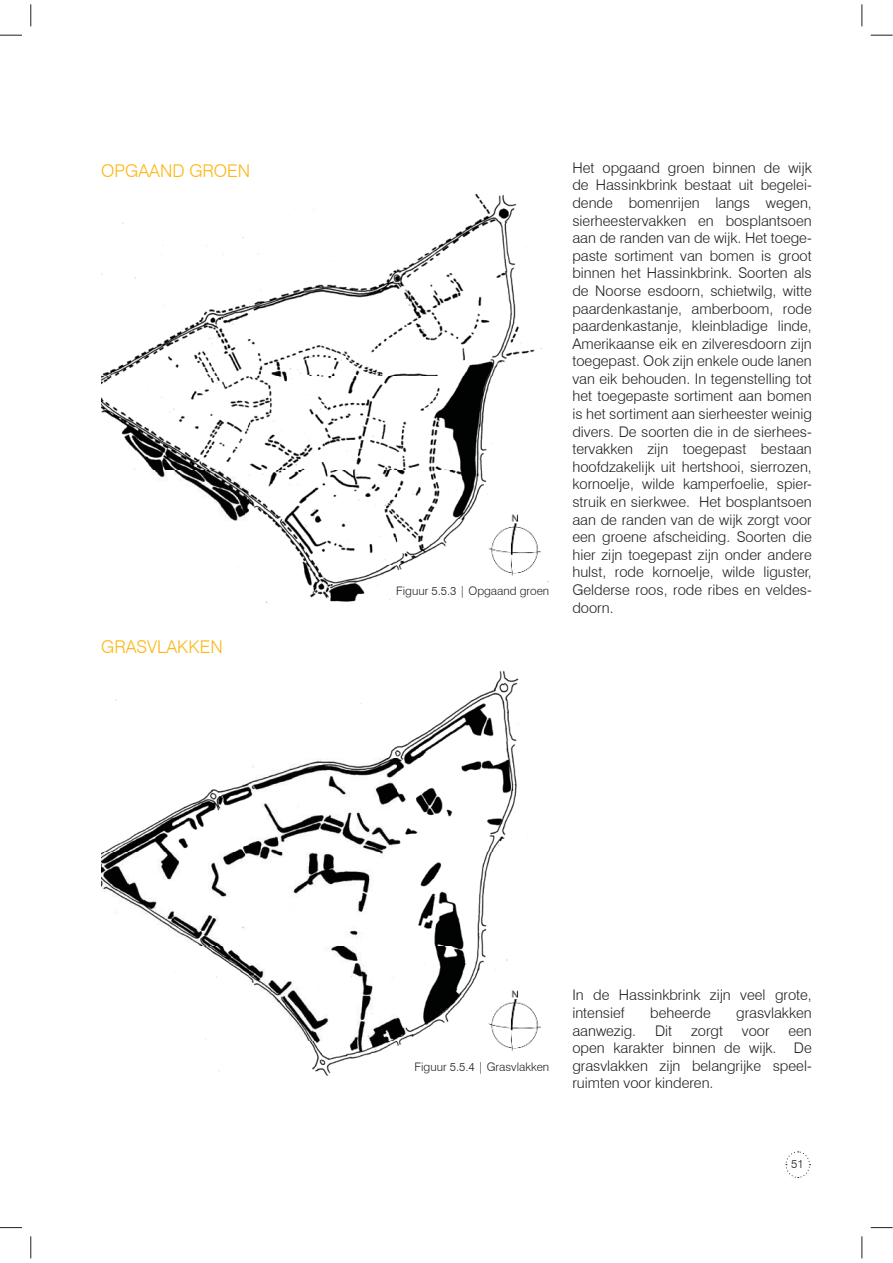
<style>
.page{position:relative;width:893px;height:1263px;background:#fff}
.page>*{position:absolute;margin:0;border:0;box-sizing:border-box;transform-origin:0 0}
.t1{font:300 17.55px "Swiss 721 BT";color:#fdb713}
.t2{font:300 14.7px/17.5px "Swiss 721 BT";color:#231f20;text-align:justify}
.t3{font:300 11.7px "Swiss 721 BT";color:#231f20}
</style>
<div class="page">
<svg style="left:785px;top:1151px;width:25px;height:27px"></svg>
<img style="left:101px;top:193px;width:448px;height:410px">
<img style="left:101px;top:670px;width:427px;height:406px">
<img style="left:479px;top:509px;width:70px;height:71px">
<img style="left:479px;top:985px;width:62px;height:71px">
<svg style="left:0;top:35px;width:22px;height:1px"></svg>
<svg style="left:871px;top:35px;width:22px;height:1px"></svg>
<svg style="left:0;top:1227px;width:22px;height:1px"></svg>
<svg style="left:871px;top:1227px;width:22px;height:1px"></svg>
<svg style="left:31px;top:4px;width:1px;height:22px"></svg>
<svg style="left:31px;top:1236px;width:1px;height:22px"></svg>
<svg style="left:861px;top:4px;width:1px;height:22px"></svg>
<svg style="left:861px;top:1236px;width:1px;height:22px"></svg>
<p class="t1" style="left:101px;top:160px;width:150px">OPGAAND GROEN</p>
<p class="t1" style="left:101px;top:636px;width:123px">GRASVLAKKEN</p>
<p class="t3" style="left:396px;top:584px;width:155px">Figuur 5.5.3 | Opgaand groen</p>
<p class="t2" style="left:572px;top:159px;width:241px">Het opgaand groen binnen de wijk de Hassinkbrink bestaat uit begelei&shy;dende bomenrijen langs wegen, sierheestervakken en bosplantsoen aan de randen van de wijk. Het toege&shy;paste sortiment van bomen is groot binnen het Hassinkbrink. Soorten als de Noorse esdoorn, schietwilg, witte paardenkastanje, amberboom, rode paardenkastanje, kleinbladige linde, Amerikaanse eik en zilveresdoorn zijn toegepast. Ook zijn enkele oude lanen van eik behouden. In tegenstelling tot het toegepaste sortiment aan bomen is het sortiment aan sierheester weinig divers. De soorten die in de sierhees&shy;tervakken zijn toegepast bestaan hoofdzakelijk uit hertshooi, sierrozen, kornoelje, wilde kamperfoelie, spier&shy;struik en sierkwee. Het bosplantsoen aan de randen van de wijk zorgt voor een groene afscheiding. Soorten die hier zijn toegepast zijn onder andere hulst, rode kornoelje, wilde liguster, Gelderse roos, rode ribes en veldes&shy;doorn.</p>
<p class="t3" style="left:414px;top:1060px;width:136px">Figuur 5.5.4 | Grasvlakken</p>
<p class="t2" style="left:572px;top:986px;width:241px">In de Hassinkbrink zijn veel grote, intensief</p>
<p class="t2" style="left:650px;top:1004px;width:62px">beheerde</p>
<p class="t2" style="left:736px;top:1004px;width:77px">grasvlakken</p>
<p class="t2" style="left:572px;top:1022px;width:65px">aanwezig.</p>
<p class="t2" style="left:655px;top:1022px;width:19px">Dit</p>
<p class="t2" style="left:691px;top:1022px;width:33px">zorgt</p>
<p class="t2" style="left:742px;top:1022px;width:29px">voor</p>
<p class="t2" style="left:572px;top:1022px;width:241px;text-indent:216px">een open karakter binnen de wijk. De grasvlakken zijn belangrijke speel&shy;ruimten voor kinderen.</p>
<p class="t3" style="left:791px;top:1157px;width:14px">51</p>
</div>
